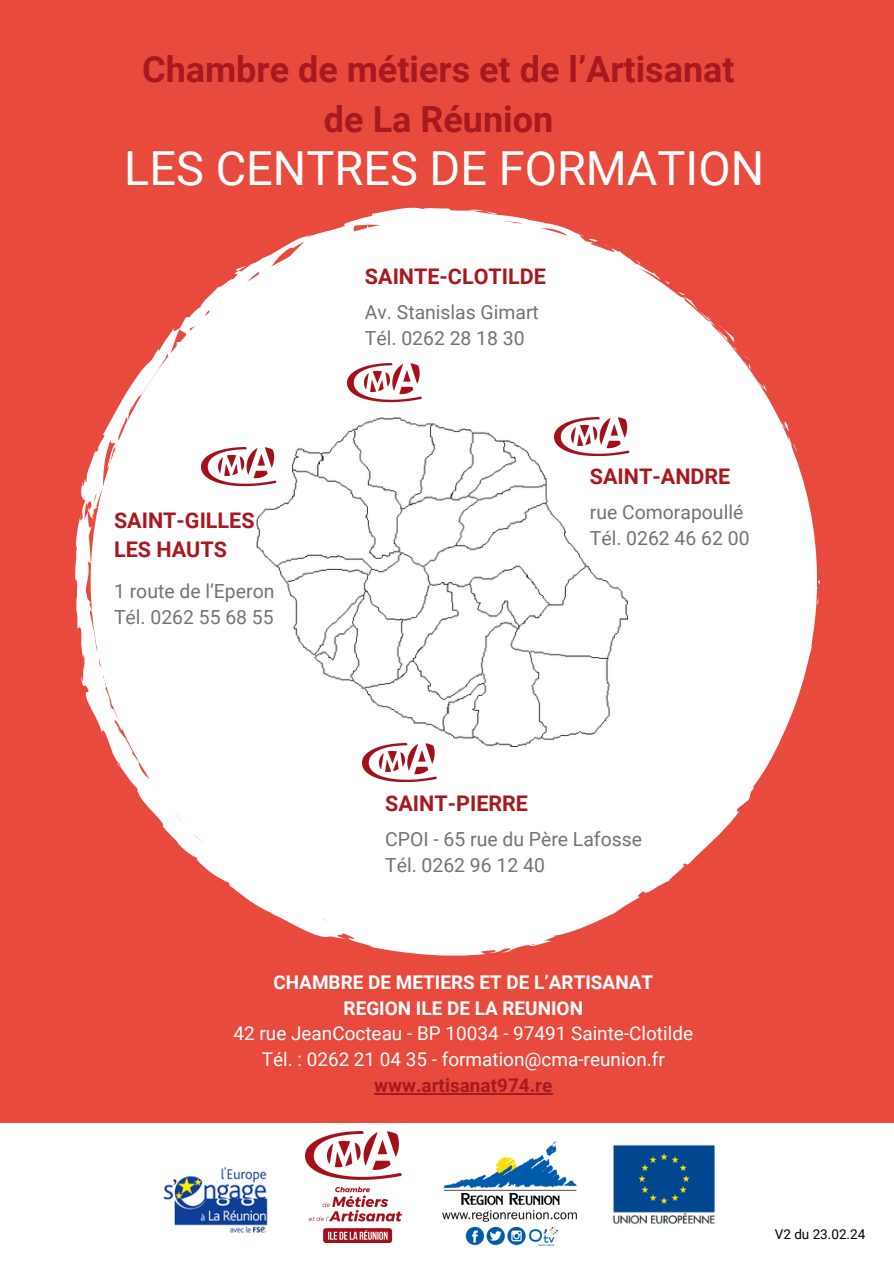
<style>
.page{position:relative;width:894px;height:1264px;background:#fff}
.page>*{position:absolute;margin:0;border:0;box-sizing:border-box;transform-origin:0 0}
.t1{font:46.95px "Roboto";color:#fff}
.t2{font:700 36px/49.5px "Roboto";color:#a8191f;text-align:center}
.t3{font:700 21.6px/29.1px "Roboto";color:#a8191f}
.t4{font:19.35px/25.8px "Roboto";color:#737373}
.t5{font:18.9px/25.8px "Roboto";color:#fff;text-align:center}
.t6{font:13.5px "Roboto";color:#000}
.s1{font-weight:700}
.s2{font-weight:700;color:#a8191f}
</style>
<div class="page">
<div style="left:0;top:0;width:893px;height:1122px;background:#e84b3e"></div>
<svg style="left:75px;top:208px;width:739px;height:747px;fill:#fff"></svg>
<svg style="left:88px;top:506px;width:7px;height:19px"></svg>
<svg style="left:244px;top:870px;width:6px;height:4px"></svg>
<svg style="left:588px;top:239px;width:25px;height:10px"></svg>
<svg style="left:606px;top:256px;width:131px;height:99px"></svg>
<svg style="left:537px;top:235px;width:5px;height:3px"></svg>
<svg style="left:499px;top:224px;width:23px;height:10px"></svg>
<svg style="left:366px;top:225px;width:3px;height:5px"></svg>
<svg style="left:247px;top:279px;width:16px;height:10px"></svg>
<svg style="left:814px;top:578px;width:5px;height:12px"></svg>
<svg style="left:140px;top:763px;width:7px;height:9px"></svg>
<svg style="left:194px;top:825px;width:7px;height:10px"></svg>
<img style="left:613px;top:1144px;width:102px;height:80px">
<img style="left:163px;top:1167px;width:105px;height:66px">
<img style="left:442px;top:1141px;width:134px;height:104px">
<img style="left:306px;top:1131px;width:95px;height:111px">
<hr style="left:374px;top:1093px;width:178px;height:1px;background:#a8191f">
<p class="t2" style="left:142px;top:45px;width:594px">Chambre de métiers et de l’Artisanat de La Réunion</p>
<p class="t1" style="left:124px;top:141px;width:641px">LES CENTRES DE FORMATION</p>
<p class="t3" style="left:114px;top:506px;width:142px">SAINT-GILLES<br>LES HAUTS</p>
<h5 class="t4" style="left:114px;top:578px;width:162px">1 route de l’Eperon<br>Tél. 0262 55 68 55</h5>
<p class="t3" style="left:365px;top:262px;width:182px">SAINTE-CLOTILDE</p>
<h6 class="t4" style="left:365px;top:299px;width:175px">Av. Stanislas Gimart</h6>
<p class="t4" style="left:365px;top:325px;width:161px">Tél. 0262 28 18 30</p>
<p class="t3" style="left:589px;top:462px;width:142px">SAINT-ANDRE</p>
<h3 class="t4" style="left:589px;top:500px;width:155px">rue Comorapoullé</h3>
<h4 class="t4" style="left:589px;top:525px;width:161px">Tél. 0262 46 62 00</h4>
<p class="t3" style="left:385px;top:789px;width:144px">SAINT-PIERRE</p>
<h6 class="t4" style="left:385px;top:826px;width:258px">CPOI - 65 rue du Père Lafosse</h6>
<p class="t4" style="left:385px;top:852px;width:161px">Tél. 0262 96 12 40</p>
<p class="t5" style="left:233px;top:969px;width:461px"><span class="s1">CHAMBRE DE METIERS ET DE L’ARTISANAT<br>REGION ILE DE LA REUNION<br></span>42 rue JeanCocteau - BP 10034 - 97491 Sainte-Clotilde Tél. : 0262 21 04 35 - formation@cma-reunion.fr <span class="s2">www.artisanat974.re</span></p>
<p class="t6" style="left:774px;top:1226px;width:92px">V2 du 23.02.24</p>
</div>
